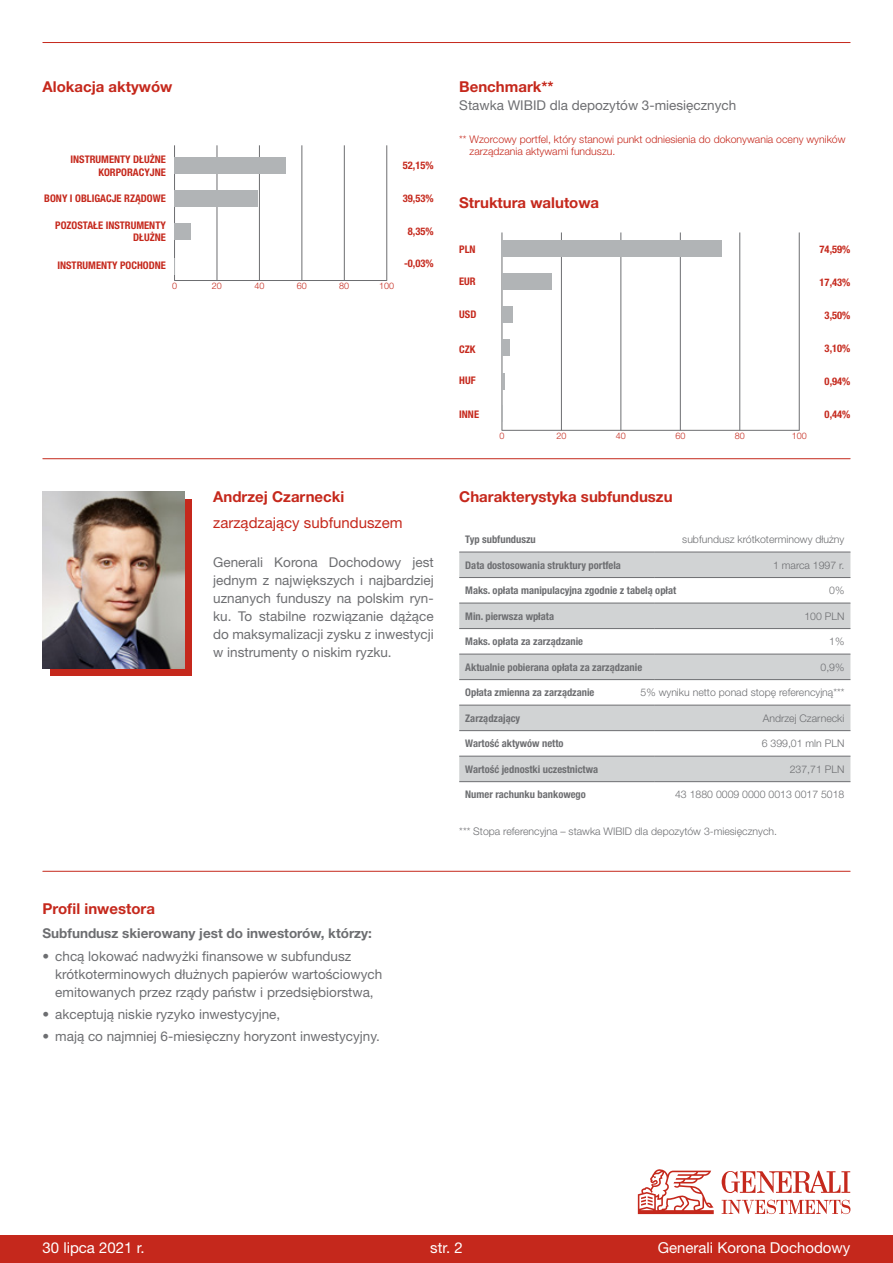
<style>
.page{position:relative;width:893px;height:1263px;background:#fff}
.page>*{position:absolute;margin:0;border:0;box-sizing:border-box;transform-origin:0 0}
.t1{font:700 15px "Helvetica Neue LT Pro";color:#c5281c}
.t2{font:15px "Helvetica Neue LT Pro";color:#fff}
.t3{font:15px "Helvetica Neue LT Pro";color:#c5281c}
.t4{font:13.5px/18px "Helvetica Neue LT Pro";color:#6d6e71}
.t5{font:700 13.5px "Helvetica Neue LT Pro";color:#6d6e71}
.t6{font:700 condensed 10.5px "Helvetica Neue LT Pro";color:#6d6e71}
.t7{font:300 10.5px "Helvetica Neue LT Pro";color:#6d6e71}
.t8{font:700 condensed 10.5px/12.6px "Helvetica Neue LT Pro";color:#c5281c;text-align:right}
.t9{font:300 10.5px/12.6px "Helvetica Neue LT Pro";color:#c5281c}
.t10{font:300 9px "Helvetica Neue LT Pro";color:#c5281c}
</style>
<div class="page">
<hr style="left:43px;top:42px;width:807px;height:1px;background:#c5281c">
<hr style="left:43px;top:458px;width:807px;height:1px;background:#c5281c">
<hr style="left:43px;top:871px;width:807px;height:1px;background:#c5281c">
<svg style="left:459px;top:553px;width:391px;height:228px;fill:#d1d3d4"></svg>
<hr style="left:459px;top:552px;width:196px;height:1px;background:#6d6e71">
<hr style="left:655px;top:552px;width:195px;height:1px;background:#6d6e71">
<hr style="left:459px;top:577px;width:196px;height:1px;background:#6d6e71">
<hr style="left:655px;top:577px;width:195px;height:1px;background:#6d6e71">
<hr style="left:459px;top:603px;width:196px;height:1px;background:#6d6e71">
<hr style="left:655px;top:603px;width:195px;height:1px;background:#6d6e71">
<hr style="left:459px;top:628px;width:196px;height:1px;background:#6d6e71">
<hr style="left:655px;top:628px;width:195px;height:1px;background:#6d6e71">
<hr style="left:459px;top:654px;width:196px;height:1px;background:#6d6e71">
<hr style="left:655px;top:654px;width:195px;height:1px;background:#6d6e71">
<hr style="left:459px;top:679px;width:196px;height:1px;background:#6d6e71">
<hr style="left:655px;top:679px;width:195px;height:1px;background:#6d6e71">
<hr style="left:459px;top:705px;width:196px;height:1px;background:#6d6e71">
<hr style="left:655px;top:705px;width:195px;height:1px;background:#6d6e71">
<hr style="left:459px;top:730px;width:196px;height:1px;background:#6d6e71">
<hr style="left:655px;top:730px;width:195px;height:1px;background:#6d6e71">
<hr style="left:459px;top:756px;width:196px;height:1px;background:#6d6e71">
<hr style="left:655px;top:756px;width:195px;height:1px;background:#6d6e71">
<hr style="left:459px;top:781px;width:196px;height:1px;background:#6d6e71">
<hr style="left:655px;top:781px;width:195px;height:1px;background:#6d6e71">
<hr style="left:217px;top:145px;width:1px;height:136px;background:#6d6e71">
<hr style="left:259px;top:145px;width:1px;height:136px;background:#6d6e71">
<hr style="left:302px;top:145px;width:1px;height:136px;background:#6d6e71">
<hr style="left:344px;top:145px;width:1px;height:136px;background:#6d6e71">
<hr style="left:386px;top:145px;width:1px;height:136px;background:#6d6e71">
<hr style="left:174px;top:145px;width:1px;height:136px;background:#6d6e71">
<div style="left:174px;top:157px;width:112px;height:16px;background:#b1b4b6"></div>
<div style="left:174px;top:190px;width:83px;height:16px;background:#b1b4b6"></div>
<div style="left:174px;top:223px;width:16px;height:16px;background:#b1b4b6"></div>
<hr style="left:174px;top:280px;width:213px;height:1px;background:#6d6e71">
<div style="left:50px;top:499px;width:142px;height:177px;background:#c5281c"></div>
<img style="left:43px;top:492px;width:141px;height:176px">
<hr style="left:561px;top:232px;width:1px;height:198px;background:#6d6e71">
<hr style="left:621px;top:232px;width:1px;height:198px;background:#6d6e71">
<hr style="left:680px;top:232px;width:1px;height:198px;background:#6d6e71">
<hr style="left:739px;top:232px;width:1px;height:198px;background:#6d6e71">
<hr style="left:799px;top:232px;width:1px;height:198px;background:#6d6e71">
<hr style="left:502px;top:232px;width:1px;height:198px;background:#6d6e71">
<div style="left:502px;top:241px;width:220px;height:16px;background:#b1b4b6"></div>
<div style="left:502px;top:274px;width:49px;height:16px;background:#b1b4b6"></div>
<div style="left:502px;top:307px;width:10px;height:16px;background:#b1b4b6"></div>
<div style="left:502px;top:340px;width:8px;height:16px;background:#b1b4b6"></div>
<hr style="left:502px;top:373px;width:3px;height:16px;background:#b1b4b6">
<svg style="left:502px;top:405px;width:1px;height:16px"></svg>
<hr style="left:502px;top:430px;width:297px;height:1px;background:#6d6e71">
<svg style="left:174px;top:258px;width:1px;height:17px"></svg>
<div style="left:0;top:1235px;width:893px;height:28px;background:#c5281c"></div>
<svg style="left:638px;top:1169px;width:76px;height:45px"></svg>
<svg style="left:722px;top:1200px;width:128px;height:14px"></svg>
<svg style="left:722px;top:1171px;width:128px;height:22px"></svg>
<p class="t1" style="left:43px;top:77px;width:131px">Alokacja aktywów</p>
<p class="t8" style="left:70px;top:153px;width:97px">INSTRUMENTY DŁUŻNE<br>KORPORACYJNE</p>
<p class="t8" style="left:44px;top:192px;width:123px">BONY I OBLIGACJE RZĄDOWE</p>
<p class="t8" style="left:55px;top:219px;width:112px">POZOSTAŁE INSTRUMENTY<br>DŁUŻNE</p>
<p class="t8" style="left:57px;top:259px;width:110px">INSTRUMENTY POCHODNE</p>
<p class="t10" style="left:172px;top:280px;width:7px">0</p>
<p class="t10" style="left:212px;top:280px;width:12px">20</p>
<p class="t10" style="left:254px;top:280px;width:12px">40</p>
<p class="t10" style="left:297px;top:280px;width:12px">60</p>
<p class="t10" style="left:339px;top:280px;width:12px">80</p>
<p class="t10" style="left:379px;top:280px;width:17px">100</p>
<p class="t8" style="left:403px;top:159px;width:32px">52,15%</p>
<p class="t8" style="left:403px;top:192px;width:32px">39,53%</p>
<p class="t8" style="left:408px;top:225px;width:27px">8,35%</p>
<p class="t8" style="left:404px;top:257px;width:31px">-0,03%</p>
<p class="t1" style="left:213px;top:488px;width:133px">Andrzej Czarnecki</p>
<p class="t3" style="left:213px;top:513px;width:191px">zarządzający subfunduszem</p>
<p class="t4" style="left:213px;top:553px;width:222px;text-align:justify">Generali Korona Dochodowy jest jednym z największych i najbardziej uznanych funduszy na polskim ryn&shy;ku. To stabilne rozwiązanie dążące do maksymalizacji zysku z inwestycji w instrumenty o niskim ryzku.</p>
<p class="t1" style="left:459px;top:77px;width:96px">Benchmark**</p>
<p class="t4" style="left:459px;top:96px;width:278px">Stawka WIBID dla depozytów 3-miesięcznych</p>
<p class="t9" style="left:470px;top:133px;width:377px;text-indent:-10px">** Wzorcowy portfel, który stanowi punkt odniesienia do dokonywania oceny wyników zarządzania aktywami funduszu.</p>
<p class="t1" style="left:459px;top:193px;width:141px">Struktura walutowa</p>
<p class="t8" style="left:459px;top:243px;width:18px">PLN</p>
<p class="t8" style="left:459px;top:275px;width:18px">EUR</p>
<p class="t8" style="left:820px;top:243px;width:32px">74,59%</p>
<p class="t8" style="left:820px;top:276px;width:32px">17,43%</p>
<p class="t8" style="left:459px;top:308px;width:19px">USD</p>
<p class="t8" style="left:825px;top:309px;width:27px">3,50%</p>
<p class="t8" style="left:825px;top:342px;width:27px">3,10%</p>
<p class="t8" style="left:825px;top:375px;width:27px">0,94%</p>
<p class="t8" style="left:459px;top:343px;width:18px">CZK</p>
<p class="t8" style="left:459px;top:374px;width:18px">HUF</p>
<p class="t8" style="left:459px;top:408px;width:21px">INNE</p>
<p class="t8" style="left:825px;top:408px;width:27px">0,44%</p>
<p class="t10" style="left:499px;top:430px;width:7px">0</p>
<p class="t10" style="left:556px;top:430px;width:12px">20</p>
<p class="t10" style="left:616px;top:430px;width:12px">40</p>
<p class="t10" style="left:675px;top:430px;width:12px">60</p>
<p class="t10" style="left:735px;top:430px;width:12px">80</p>
<p class="t10" style="left:792px;top:430px;width:17px">100</p>
<p class="t1" style="left:459px;top:488px;width:215px">Charakterystyka subfunduszu</p>
<p class="t6" style="left:465px;top:533px;width:72px">Typ subfunduszu</p>
<p class="t7" style="left:682px;top:533px;width:164px">subfundusz krótkoterminowy dłużny</p>
<p class="t6" style="left:465px;top:558px;width:157px">Data dostosowania struktury portfela</p>
<p class="t7" style="left:773px;top:558px;width:73px">1 marca 1997 r.</p>
<p class="t6" style="left:465px;top:584px;width:213px">Maks. opłata manipulacyjna zgodnie z tabelą opłat</p>
<p class="t7" style="left:829px;top:584px;width:17px">0%</p>
<p class="t6" style="left:465px;top:609px;width:90px">Min. pierwsza wpłata</p>
<p class="t7" style="left:804px;top:609px;width:42px">100 PLN</p>
<p class="t6" style="left:465px;top:635px;width:119px">Maks. opłata za zarządzanie</p>
<p class="t7" style="left:829px;top:635px;width:17px">1%</p>
<p class="t6" style="left:465px;top:661px;width:178px">Aktualnie pobierana opłata za zarządzanie</p>
<p class="t7" style="left:820px;top:660px;width:25px">0,9%</p>
<p class="t6" style="left:465px;top:686px;width:131px">Opłata zmienna za zarządzanie</p>
<p class="t7" style="left:641px;top:686px;width:205px">5% wyniku netto ponad stopę referencyjną***</p>
<p class="t6" style="left:465px;top:712px;width:56px">Zarządzający</p>
<p class="t7" style="left:763px;top:711px;width:83px">Andrzej Czarnecki</p>
<p class="t6" style="left:465px;top:737px;width:100px">Wartość aktywów netto</p>
<p class="t7" style="left:762px;top:737px;width:84px">6 399,01 mln PLN</p>
<p class="t6" style="left:465px;top:763px;width:134px">Wartość jednostki uczestnictwa</p>
<p class="t7" style="left:790px;top:762px;width:56px">237,71 PLN</p>
<p class="t6" style="left:465px;top:788px;width:122px">Numer rachunku bankowego</p>
<p class="t7" style="left:675px;top:788px;width:171px">43 1880 0009 0000 0013 0017 5018</p>
<p class="t7" style="left:459px;top:824px;width:319px">*** Stopa referencyjna – stawka WIBID dla depozytów 3-miesięcznych.</p>
<p class="t1" style="left:43px;top:899px;width:114px">Profil inwestora</p>
<p class="t5" style="left:43px;top:925px;width:331px">Subfundusz skierowany jest do inwestorów, którzy:</p>
<p class="t4" style="left:55px;top:946px;width:328px;text-indent:-13px">• chcą lokować nadwyżki finansowe w subfundusz krótkoterminowych dłużnych papierów wartościowych emitowanych przez rządy państw i przedsiębiorstwa,</p>
<p class="t4" style="left:43px;top:1005px;width:239px">• akceptują niskie ryzyko inwestycyjne,</p>
<p class="t4" style="left:43px;top:1027px;width:339px">• mają co najmniej 6-miesięczny horyzont inwestycyjny.</p>
<p class="t2" style="left:43px;top:1238px;width:103px">30 lipca 2021 r.</p>
<p class="t2" style="left:430px;top:1238px;width:34px">str. 2</p>
<p class="t2" style="left:658px;top:1238px;width:194px">Generali Korona Dochodowy</p>
</div>
